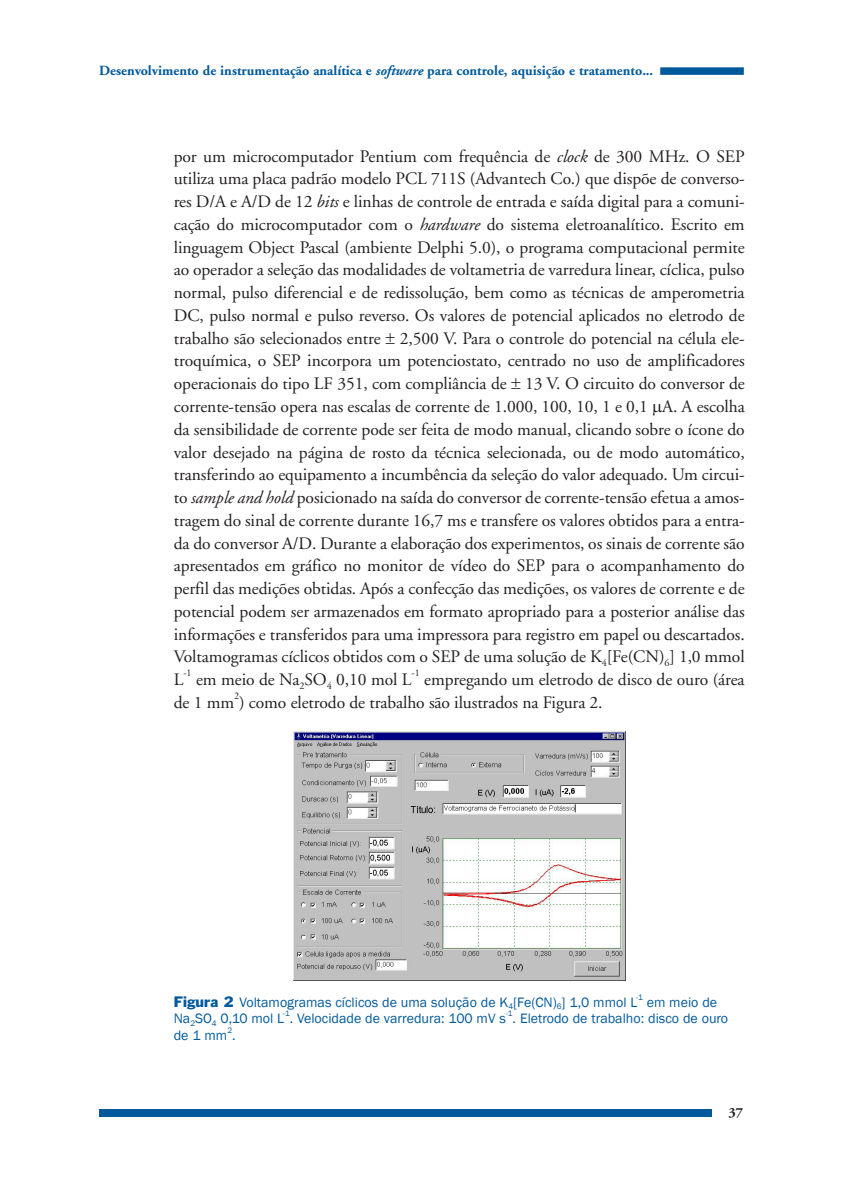
<style>
.page{position:relative;width:844px;height:1191px;background:#fff}
.page>*{position:absolute;margin:0;border:0;box-sizing:border-box;transform-origin:0 0}
.t1{font:17.5px/22.8px "Adobe Garamond";letter-spacing:-.005em;color:#231f20;text-align:justify}
.t2{font:14px "Franklin Gothic";color:#00599b}
.t3{font:700 14px "Adobe Garamond";color:#00599b}
.t4{font:700 14px "Adobe Garamond";color:#231f20}
.t5{font:10.15px "Adobe Garamond";color:#231f20}
.t6{font:8.05px "Franklin Gothic";color:#00599b}
.s1{font-style:italic}
.s2{font-style:inherit}
</style>
<div class="page">
<div style="left:99px;top:1109px;width:645px;height:7px;background:#00599b"></div>
<div style="left:711px;top:1104px;width:33px;height:27px;background:#fff"></div>
<div style="left:660px;top:67px;width:83px;height:8px;background:#00599b"></div>
<img style="left:293px;top:732px;width:332px;height:248px">
<p class="t3" style="left:99px;top:63px;width:555px">Desenvolvimento de instrumentação analítica e <span class="s1">software</span> para controle, aquisição e tratamento...</p>
<p class="t1" style="left:174px;top:145px;width:572px">por um microcomputador Pentium com frequência de <span class="s1">clock</span> de 300 MHz. O SEP utiliza uma placa padrão modelo PCL 711S (Advantech Co.) que dispõe de converso&shy;res D/A e A/D de 12 <span class="s1">bits</span> e linhas de controle de entrada e saída digital para a comuni&shy;cação do microcomputador com o <span class="s1">hardware</span> do sistema eletroanalítico. Escrito em linguagem Object Pascal (ambiente Delphi 5.0), o programa computacional permite ao operador a seleção das modalidades de voltametria de varredura linear, cíclica, pulso normal, pulso diferencial e de redissolução, bem como as técnicas de amperometria DC, pulso normal e pulso reverso. Os valores de potencial aplicados no eletrodo de trabalho são selecionados entre 2,500 V. Para o controle do potencial na célula ele&shy;troquímica, o SEP incorpora um potenciostato, centrado no uso de amplificadores operacionais do tipo LF 351, com compliância de 13 V. O circuito do conversor de corrente-tensão opera nas escalas de corrente de 1.000, 100, 10, 1 e 0,1 A. A escolha da sensibilidade de corrente pode ser feita de modo manual, clicando sobre o ícone do valor desejado na página de rosto da técnica selecionada, ou de modo automático, transferindo ao equipamento a incumbência da seleção do valor adequado. Um circui&shy;to <span class="s1">sample and hold</span> posicionado na saída do conversor de corrente-tensão efetua a amos&shy;tragem do sinal de corrente durante 16,7 ms e transfere os valores obtidos para a entra&shy;da do conversor A/D. Durante a elaboração dos experimentos, os sinais de corrente são apresentados em gráfico no monitor de vídeo do SEP para o acompanhamento do perfil das medições obtidas. Após a confecção das medições, os valores de corrente e de potencial podem ser armazenados em formato apropriado para a posterior análise das informações e transferidos para uma impressora para registro em papel ou descartados.<br>Voltamogramas cíclicos obtidos com o SEP de uma solução de K<sub>4</sub>[Fe(CN)<sub>6</sub>] 1,0 mmol L</p>
<p class="t5" style="left:183px;top:667px;width:10px">-1</p>
<p class="t1" style="left:196px;top:668px;width:217px">em meio de Na<sub>2</sub>SO<sub>4</sub> 0,10 mol L</p>
<p class="t5" style="left:411px;top:667px;width:10px">-1</p>
<p class="t1" style="left:174px;top:668px;width:572px;text-indent:250px">empregando um eletrodo de disco de ouro (área de 1 mm ) como eletrodo de trabalho são ilustrados na Figura 2.</p>
<p class="t5" style="left:234px;top:690px;width:7px">2</p>
<p class="t2" style="left:174px;top:993px;width:465px"><span class="s2">Figura 2</span> Voltamogramas cíclicos de uma solução de K<sub>4</sub>[Fe(CN)<sub>6</sub>] 1,0 mmol L</p>
<p class="t6" style="left:636px;top:991px;width:8px">‑1</p>
<p class="t2" style="left:646px;top:993px;width:72px">em meio de</p>
<p class="t6" style="left:283px;top:1008px;width:8px">-1</p>
<p class="t6" style="left:505px;top:1008px;width:8px">-1</p>
<p class="t2" style="left:174px;top:1010px;width:333px">Na<sub>2</sub>SO<sub>4</sub> 0,10 mol L . Velocidade de varredura: 100 mV s</p>
<p class="t2" style="left:512px;top:1010px;width:217px">. Eletrodo de trabalho: disco de ouro</p>
<p class="t6" style="left:227px;top:1025px;width:6px">2</p>
<p class="t2" style="left:174px;top:1026px;width:63px">de 1 mm .</p>
<p class="t4" style="left:728px;top:1104px;width:16px">37</p>
</div>
